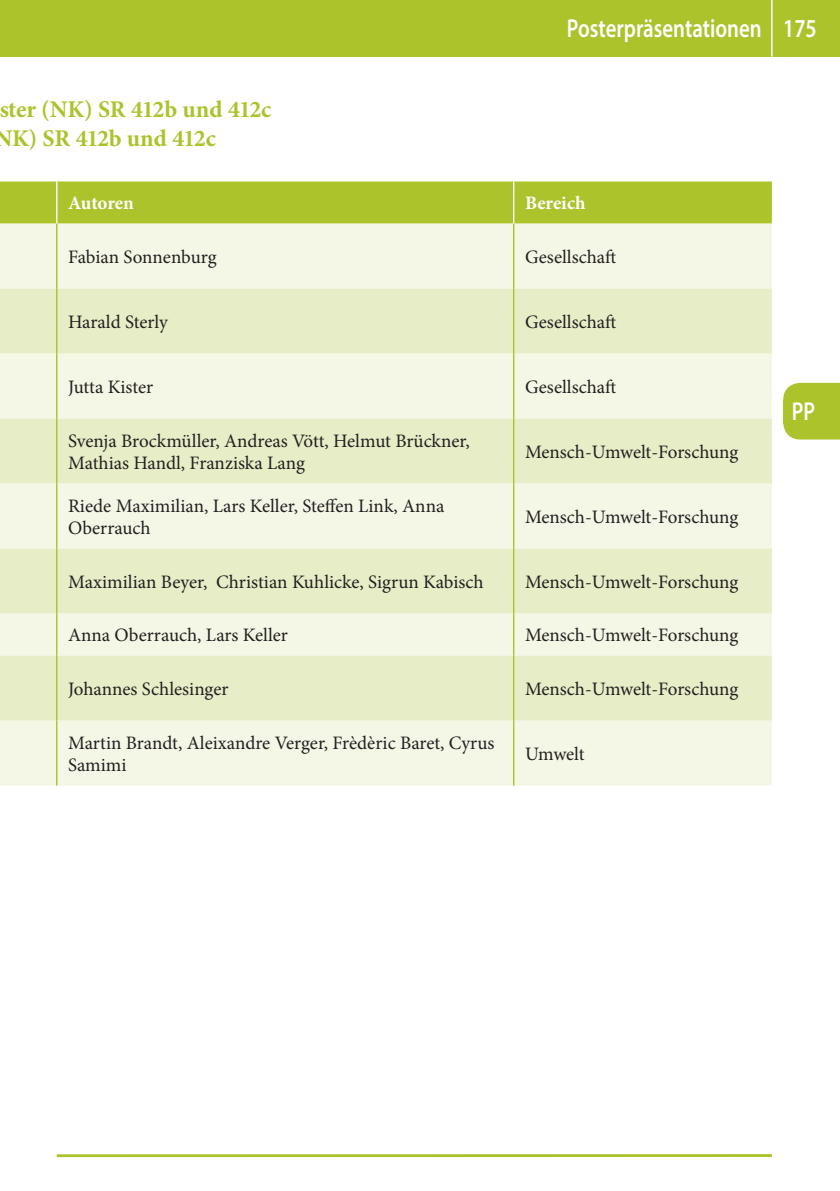
<style>
.page{position:relative;width:840px;height:1191px;background:#fff}
.page>*{position:absolute;margin:0;border:0;box-sizing:border-box;transform-origin:0 0}
.t1{font:600 26px "Myriad Pro";color:#fff;scale:.8 1}
.t2{font:700 24px/28.8px "Minion Pro";color:#acc32b}
.t3{font:19px/22.8px "Minion Pro";letter-spacing:-.005em;color:#231f20}
.t4{font:700 19px "Minion Pro";letter-spacing:-.005em;color:#fff}
</style>
<div class="page">
<div style="left:0;top:0;width:839px;height:57px;background:#acc32b"></div>
<hr style="left:770px;top:0;width:2px;height:57px;background:#fff">
<hr style="left:57px;top:1154px;width:714px;height:3px;background:#acc32b">
<svg style="left:783px;top:383px;width:56px;height:56px;background:#b1c638"></svg>
<div style="left:782px;top:400px;width:57px;height:24px;background:#acc32b"></div>
<div style="left:0;top:181px;width:771px;height:43px;background:#acc32b"></div>
<div style="left:0;top:224px;width:771px;height:561px;background:#f4f7e6"></div>
<svg style="left:0;top:289px;width:771px;height:431px;background:#ecf0d3"></svg>
<hr style="left:56px;top:181px;width:1px;height:43px;background:#fff">
<hr style="left:512px;top:181px;width:2px;height:43px;background:#fff">
<hr style="left:56px;top:224px;width:1px;height:65px;background:#acc32b">
<hr style="left:512px;top:224px;width:2px;height:65px;background:#acc32b">
<hr style="left:56px;top:289px;width:1px;height:64px;background:#acc32b">
<hr style="left:512px;top:289px;width:2px;height:64px;background:#acc32b">
<hr style="left:56px;top:353px;width:1px;height:65px;background:#acc32b">
<hr style="left:512px;top:353px;width:2px;height:65px;background:#acc32b">
<hr style="left:56px;top:418px;width:1px;height:65px;background:#acc32b">
<hr style="left:512px;top:418px;width:2px;height:65px;background:#acc32b">
<hr style="left:56px;top:483px;width:1px;height:65px;background:#acc32b">
<hr style="left:512px;top:483px;width:2px;height:65px;background:#acc32b">
<hr style="left:56px;top:548px;width:1px;height:65px;background:#acc32b">
<hr style="left:512px;top:548px;width:2px;height:65px;background:#acc32b">
<hr style="left:56px;top:613px;width:1px;height:42px;background:#acc32b">
<hr style="left:512px;top:613px;width:2px;height:42px;background:#acc32b">
<hr style="left:56px;top:655px;width:1px;height:65px;background:#acc32b">
<hr style="left:512px;top:655px;width:2px;height:65px;background:#acc32b">
<hr style="left:56px;top:720px;width:1px;height:65px;background:#acc32b">
<hr style="left:512px;top:720px;width:2px;height:65px;background:#acc32b">
<p class="t2" style="left:-6px;top:94px;width:278px">ster (NK) SR 412b und 412c<br>NK) SR 412b und 412c</p>
<h1 class="t1" style="left:566px;top:12px;width:313px">Posterpräsentationen 175</h1>
<p class="t4" style="left:68px;top:190px;width:67px">Autoren</p>
<p class="t4" style="left:524px;top:190px;width:62px">Bereich</p>
<p class="t3" style="left:68px;top:246px;width:150px">Fabian Sonnenburg</p>
<p class="t3" style="left:524px;top:246px;width:92px">Gesellschaft</p>
<p class="t3" style="left:68px;top:311px;width:101px">Harald Sterly</p>
<p class="t3" style="left:524px;top:311px;width:92px">Gesellschaft</p>
<p class="t3" style="left:68px;top:375px;width:87px">Jutta Kister</p>
<p class="t3" style="left:524px;top:375px;width:92px">Gesellschaft</p>
<p class="t3" style="left:68px;top:429px;width:403px">Svenja Brockmüller, Andreas Vött, Helmut Brückner,<br>Mathias Handl, Franziska Lang</p>
<p class="t3" style="left:524px;top:440px;width:215px">Mensch-Umwelt-Forschung</p>
<p class="t3" style="left:68px;top:494px;width:377px">Riede Maximilian, Lars Keller, Steffen Link, Anna<br>Oberrauch</p>
<p class="t3" style="left:524px;top:505px;width:215px">Mensch-Umwelt-Forschung</p>
<p class="t3" style="left:68px;top:570px;width:417px">Maximilian Beyer, Christian Kuhlicke, Sigrun Kabisch</p>
<p class="t3" style="left:524px;top:570px;width:215px">Mensch-Umwelt-Forschung</p>
<p class="t3" style="left:68px;top:624px;width:221px">Anna Oberrauch, Lars Keller</p>
<p class="t3" style="left:524px;top:624px;width:215px">Mensch-Umwelt-Forschung</p>
<p class="t3" style="left:68px;top:677px;width:162px">Johannes Schlesinger</p>
<p class="t3" style="left:524px;top:677px;width:215px">Mensch-Umwelt-Forschung</p>
<p class="t3" style="left:68px;top:731px;width:427px">Martin Brandt, Aleixandre Verger, Frèdèric Baret, Cyrus<br>Samimi</p>
<p class="t3" style="left:524px;top:742px;width:61px">Umwelt</p>
<h1 class="t1" style="left:791px;top:395px;width:31px">PP</h1>
</div>
